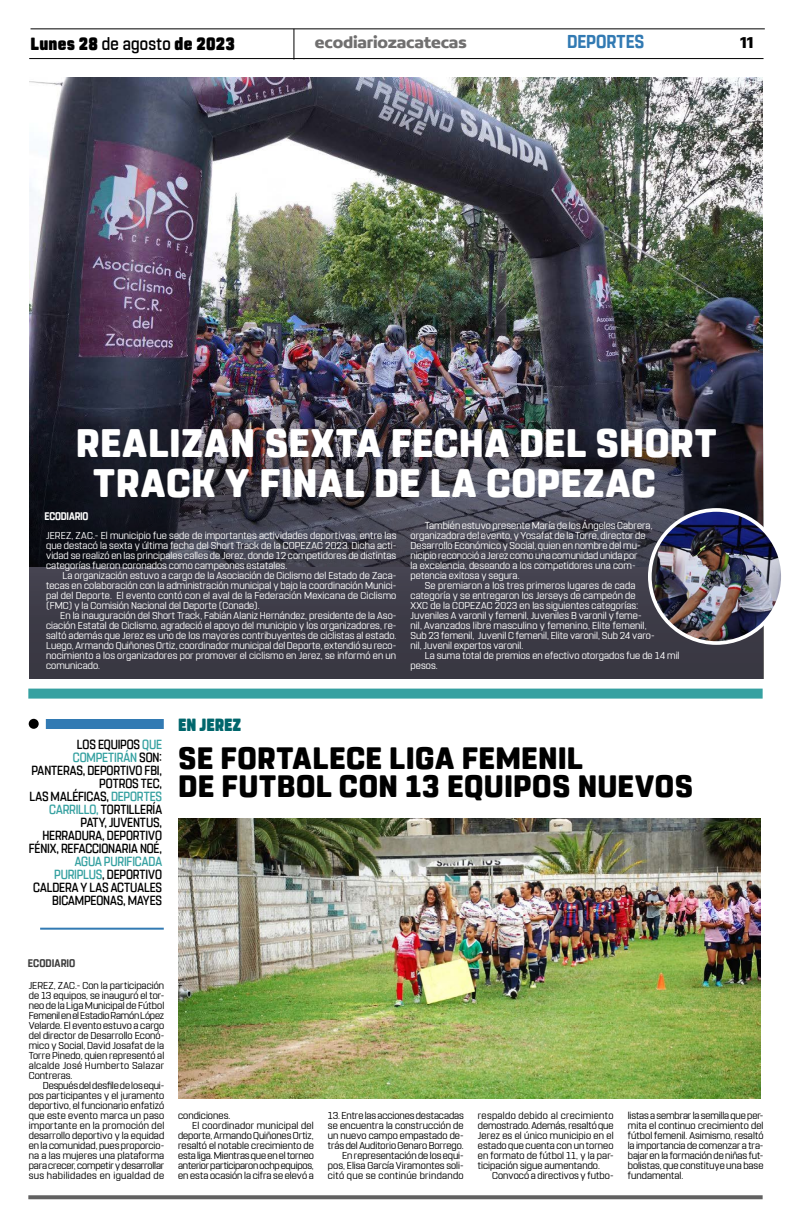
<style>
.page{position:relative;width:791px;height:1225px;background:#fff}
.page>*{position:absolute;margin:0;border:0;box-sizing:border-box;transform-origin:0 0}
.t1{font:800 39.6px/40px "Rohn Rounded";letter-spacing:.015em;color:#fff}
.t2{font:800 30.8px/28px "Rohn Rounded";letter-spacing:.015em;color:#000}
.t3{font:700 18.6px "Rohn Rounded";color:#327ab3;scale:.91 1}
.t4{font:900 17.6px "Rohn Rounded";letter-spacing:.015em;color:#000;scale:.91 1}
.t5{font:900 17.6px "Rohn Rounded";color:#00666c;scale:.87 1}
.t6{font:700 16.9px "Concord";letter-spacing:-.01em;color:#706f6f}
.t7{font:700 16.9px "Concord";color:#000}
.t8{font:500 13.2px/13px "Rohn Rounded";letter-spacing:-.01em;color:#000;text-align:right;scale:.87 1}
.t9{font:700 11px "Rohn Rounded";letter-spacing:-.015em;color:#fff;scale:.87 1}
.t10{font:700 11px "Rohn Rounded";letter-spacing:.005em;color:#3d3d3d;scale:.91 1}
.t11{font:10px/10px "Rohn Rounded";letter-spacing:.005em;color:#fff;text-align:justify}
.t12{font:10px/10px "Rohn Rounded";letter-spacing:.005em;color:#000;text-align:justify}
.t13{font:10px "Rohn Rounded";letter-spacing:-.02em;color:#000}
.t14{font:10px "Rohn Rounded";letter-spacing:-.015em;color:#000}
.s1{font-weight:500}
.s2{color:#36a1a1}
</style>
<div class="page">
<hr style="left:29px;top:58px;width:734px;height:1px;background:#000">
<hr style="left:31px;top:28px;width:734px;height:1px;background:#000">
<hr style="left:293px;top:29px;width:1px;height:31px;background:#000">
<div style="left:28px;top:688px;width:735px;height:10px;background:#36a1a1"></div>
<svg style="left:28px;top:1195px;width:735px;height:4px;background:#6b6b6b"></svg>
<img style="left:29px;top:78px;width:734px;height:340px">
<svg style="left:29px;top:418px;width:734px;height:260px;background:#393843"></svg>
<img style="left:650px;top:510px;width:133px;height:133px;border-radius:67px">
<div style="left:648px;top:508px;width:137px;height:137px;border:4px solid #fff;border-radius:50%"></div>
<div style="left:46px;top:719px;width:118px;height:10px;background:#327ab3"></div>
<hr style="left:40px;top:927px;width:124px;height:2px;background:#327ab3">
<div style="left:29px;top:719px;width:10px;height:10px;background:#000;border-radius:50%"></div>
<img style="left:178px;top:818px;width:583px;height:280px">
<h3 class="t4" style="left:31px;top:33px;width:226px">Lunes 28 <span class="s1">de agosto</span> de 2023</h3>
<h3 class="t6" style="left:315px;top:32px;width:153px">ecodiariozacatecas</h3>
<h3 class="t3" style="left:567px;top:31px;width:86px">DEPORTES</h3>
<h3 class="t7" style="left:740px;top:32px;width:15px">11</h3>
<h1 class="t1" style="left:93px;top:423px;width:625px;text-indent:-18px">REALIZAN SEXTA FECHA DEL SHORT<br>TRACK Y FINAL DE LA COPEZAC</h1>
<p class="t11" style="left:46px;top:530px;width:352px">JEREZ, ZAC.- El municipio fue sede de importantes actividades deportivas, entre las que destacó la sexta y última fecha del Short Track de la COPEZAC 2023. Dicha acti&shy;vidad se realizó en las principales calles de Jerez, donde 12 competidores de distintas categorías fueron coronados como campeones estatales.</p>
<p class="t11" style="left:46px;top:570px;width:352px;text-indent:16px">La organización estuvo a cargo de la Asociación de Ciclismo del Estado de Zaca&shy;tecas en colaboración con la administración municipal y bajo la coordinación Munici&shy;pal del Deporte. El evento contó con el aval de la Federación Mexicana de Ciclismo (FMC) y la Comisión Nacional del Deporte (Conade).</p>
<p class="t11" style="left:46px;top:610px;width:352px;text-indent:14px">En la inauguración del Short Track, Fabián Alaniz Hernández, presidente de la Aso&shy;ciación Estatal de Ciclismo, agradeció el apoyo del municipio y los organizadores, re&shy;saltó además que Jerez es uno de los mayores contribuyentes de ciclistas al estado.<br>Luego, Armando Quiñones Ortiz, coordinador municipal del Deporte, extendió su reco&shy;nocimiento a los organizadores por promover el ciclismo en Jerez, se informó en un comunicado.</p>
<p class="t9" style="left:44px;top:510px;width:52px">ECODIARIO</p>
<p class="t11" style="left:425px;top:520px;width:229px">También estuvo presente María de los Ángeles Cabrera,</p>
<p class="t11" style="left:410px;top:530px;width:236px">organizadora del evento, y Yosafat de la Torre, director de</p>
<p class="t11" style="left:410px;top:540px;width:231px">Desarrollo Económico y Social, quien en nombre del mu-</p>
<p class="t11" style="left:410px;top:550px;width:228px">nicipio reconoció a Jerez como una comunidad unida por</p>
<p class="t11" style="left:410px;top:560px;width:226px">la excelencia, deseando a los competidores una com-</p>
<p class="t11" style="left:410px;top:570px;width:111px">petencia exitosa y segura.</p>
<p class="t11" style="left:425px;top:580px;width:212px">Se premiaron a los tres primeros lugares de cada</p>
<p class="t11" style="left:410px;top:590px;width:227px">categoría y se entregaron los Jerseys de campeón de</p>
<p class="t11" style="left:410px;top:600px;width:229px">XXC de la COPEZAC 2023 en las siguientes categorías:</p>
<p class="t11" style="left:410px;top:610px;width:232px">Juveniles A varonil y femenil, Juveniles B varonil y feme-</p>
<p class="t11" style="left:410px;top:620px;width:238px">nil, Avanzados libre masculino y femenino, Elite femenil,</p>
<p class="t11" style="left:410px;top:630px;width:245px">Sub 23 femenil, Juvenil C femenil, Elite varonil, Sub 24 varo-</p>
<p class="t11" style="left:410px;top:640px;width:114px">nil, Juvenil expertos varonil.</p>
<p class="t11" style="left:425px;top:650px;width:256px">La suma total de premios en efectivo otorgados fue de 14 mil</p>
<p class="t11" style="left:410px;top:660px;width:29px">pesos.</p>
<h3 class="t8" style="left:29px;top:737px;width:155px">LOS EQUIPOS <span class="s2">QUE<br>COMPETIRÁN</span> SON:<br>PANTERAS, DEPORTIVO FBI,<br>POTROS TEC,<br>LAS MALÉFICAS, <span class="s2">DEPORTES<br>CARRILLO,</span> TORTILLERÍA<br>PATY, JUVENTUS,<br>HERRADURA, DEPORTIVO<br>FÉNIX, REFACCIONARIA NOÉ,</h3>
<h3 class="t8" style="left:33px;top:854px;width:149px"><span class="s2">AGUA PURIFICADA<br>PURIPLUS</span>, DEPORTIVO<br>CALDERA Y LAS ACTUALES<br>BICAMPEONAS, MAYES</h3>
<h3 class="t5" style="left:178px;top:715px;width:74px">EN JEREZ</h3>
<h2 class="t2" style="left:178px;top:744px;width:516px">SE FORTALECE LIGA FEMENIL<br>DE FUTBOL CON 13 EQUIPOS NUEVOS</h2>
<p class="t10" style="left:28px;top:956px;width:54px">ECODIARIO</p>
<p class="t12" style="left:29px;top:980px;width:137px">JEREZ, ZAC.- Con la participación de 13 equipos, se inauguró el tor&shy;neo de la Liga Municipal de Fútbol Femenil en el Estadio Ramón López Velarde. El evento estuvo a cargo del director de Desarrollo Econó&shy;mico y Social, David Josafat de la Torre Pinedo, quien representó al alcalde José Humberto Salazar Contreras.</p>
<p class="t12" style="left:29px;top:1080px;width:137px;text-indent:14px">Después del desfile de los equi&shy;pos participantes y el juramento deportivo, el funcionario enfatizó que este evento marca un paso importante en la promoción del desarrollo deportivo y la equidad en la comunidad, pues proporcio&shy;na a las mujeres una plataforma para crecer, competir y desarrollar sus habilidades en igualdad de</p>
<p class="t12" style="left:178px;top:1110px;width:54px">condiciones.</p>
<p class="t12" style="left:192px;top:1120px;width:123px">El coordinador municipal del</p>
<p class="t12" style="left:178px;top:1130px;width:137px">deporte, Armando Quiñones Ortiz,</p>
<p class="t12" style="left:178px;top:1140px;width:137px">resaltó el notable crecimiento de</p>
<p class="t14" style="left:178px;top:1149px;width:137px">esta liga. Mientras que en el torneo</p>
<p class="t13" style="left:178px;top:1159px;width:137px">anterior participaron ochp equipos,</p>
<p class="t12" style="left:178px;top:1170px;width:137px">en esta ocasión la cifra se elevó a</p>
<p class="t12" style="left:328px;top:1110px;width:137px;text-align:right">13. Entre las acciones destacadas se encuentra la construcción de un nuevo campo empastado de&shy;trás del Auditorio Genaro Borrego.<br>En representación de los equi&shy;pos, Elisa García Viramontes soli&shy;citó que se continúe brindando</p>
<p class="t12" style="left:478px;top:1110px;width:137px">respaldo debido al crecimiento demostrado. Además, resaltó que Jerez es el único municipio en el estado que cuenta con un torneo en formato de fútbol 11, y la par&shy;ticipación sigue aumentando.</p>
<p class="t12" style="left:492px;top:1170px;width:123px">Convocó a directivos y futbo-</p>
<p class="t12" style="left:628px;top:1110px;width:137px">listas a sembrar la semilla que per&shy;mita el continuo crecimiento del fútbol femenil. Asimismo, resaltó la importancia de comenzar a tra&shy;bajar en la formación de niñas fut&shy;bolistas, que constituye una base fundamental.</p>
</div>
